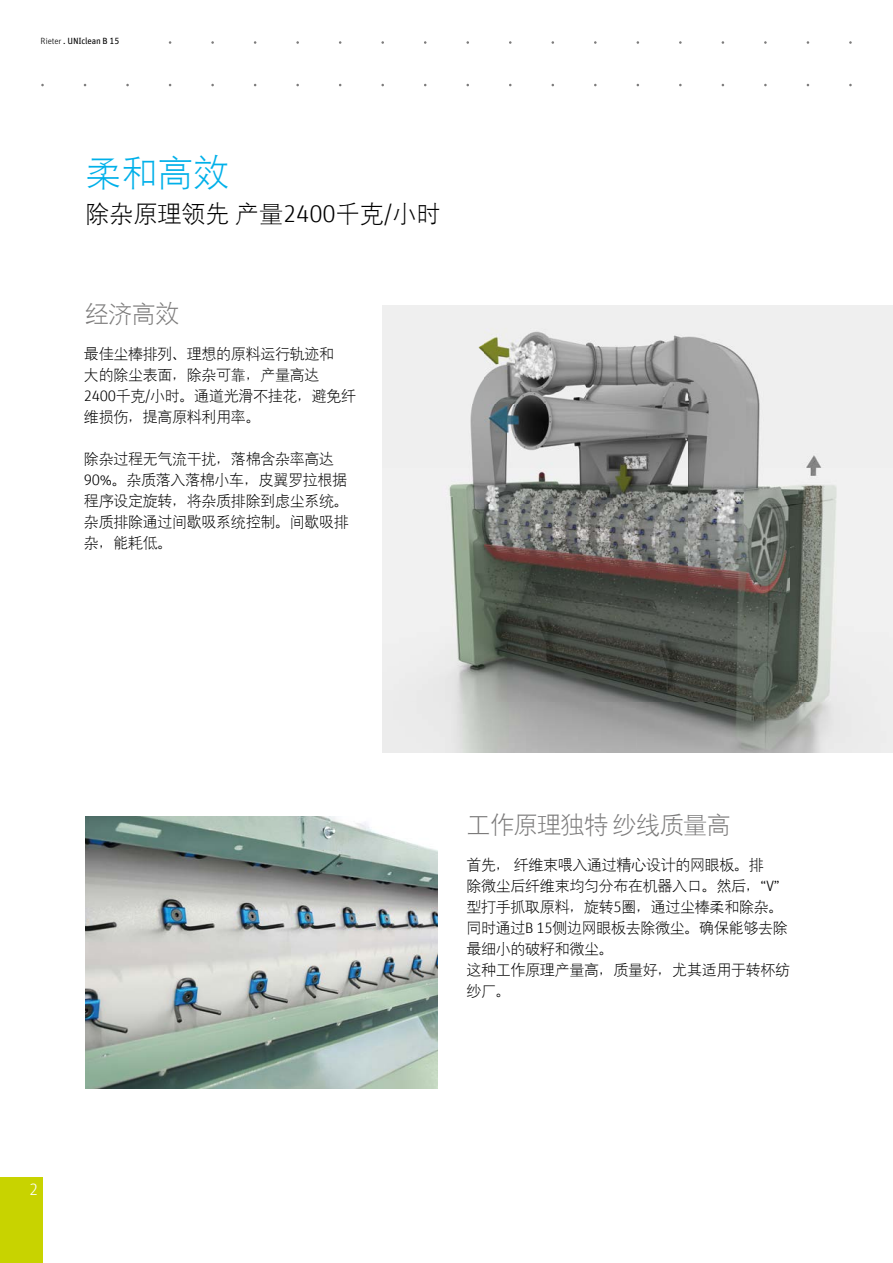
<style>
.page{position:relative;width:893px;height:1263px;background:#fff}
.page>*{position:absolute;margin:0;border:0;box-sizing:border-box;transform-origin:0 0}
.t1{font:36px "Hanyi Xi Deng Xian";color:#00b0e9}
.t2{font:24px "Hanyi Xi Deng Xian";color:#000}
.t3{font:24px "Hanyi Xi Deng Xian";letter-spacing:-.02em;color:#7c7b7b}
.t4{font:300 16.5px "Unit Pro";color:#fff}
.t5{font:15px/21px "Hanyi Xi Deng Xian";letter-spacing:-.02em;color:#000}
.t6{font:9px "Unit Pro";letter-spacing:-.02em;color:#000}
.s1{font-weight:300}
</style>
<div class="page">
<img style="left:383px;top:305px;width:510px;height:448px">
<img style="left:85px;top:816px;width:352px;height:272px">
<div style="left:0;top:1178px;width:43px;height:85px;background:#c8d300"></div>
<p class="t6" style="left:41px;top:34px;width:80px"><span class="s1">Rieter</span> . UNIclean B 15</p>
<h1 class="t1" style="left:85px;top:152px;width:146px">柔和高效</h1>
<h2 class="t2" style="left:85px;top:200px;width:356px">除杂原理领先 产量2400千克/小时</h2>
<h2 class="t3" style="left:85px;top:300px;width:96px">经济高效</h2>
<p class="t5" style="left:84px;top:343px;width:274px">最佳尘棒排列、理想的原料运行轨迹和<br>大的除尘表面，除杂可靠，产量高达<br>2400千克/小时。通道光滑不挂花，避免纤维损伤，提高原料利用率。</p>
<p class="t5" style="left:84px;top:448px;width:266px">除杂过程无气流干扰，落棉含杂率高达<br>90%。杂质落入落棉小车，皮翼罗拉根据程序设定旋转，将杂质排除到虑尘系统。杂质排除通过间歇吸系统控制。间歇吸排杂，能耗低。</p>
<p class="t4" style="left:29px;top:1178px;width:11px">2</p>
<h2 class="t3" style="left:466px;top:811px;width:266px">工作原理独特 纱线质量高</h2>
<p class="t5" style="left:466px;top:854px;width:325px">首先， 纤维束喂入通过精心设计的网眼板。排<br>除微尘后纤维束均匀分布在机器入口。然后，“V”型打手抓取原料，旋转5圈，通过尘棒柔和除杂。同时通过B 15侧边网眼板去除微尘。确保能够去除最细小的破籽和微尘。<br>这种工作原理产量高，质量好，尤其适用于转杯纺纱厂。</p>
</div>
